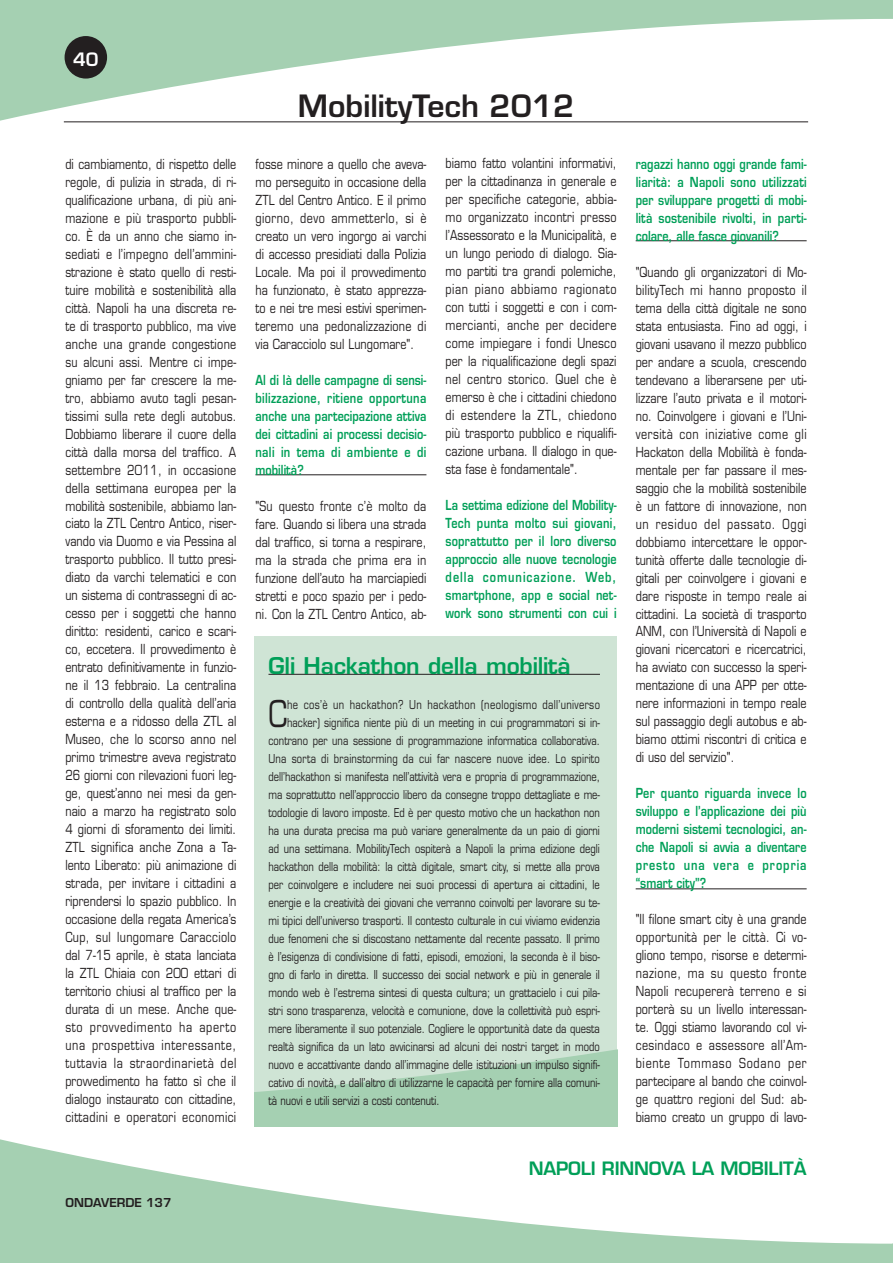
<style>
.page{position:relative;width:893px;height:1263px;background:#fff}
.page>*{position:absolute;margin:0;border:0;box-sizing:border-box;transform-origin:0 0}
.t1{font:36px "Eurostile LT";color:#231f20;scale:.78 1}
.t2{font:600 30px "Eurostile LT";color:#231f20}
.t3{font:600 22.5px "Eurostile LT";letter-spacing:-.01em;color:#009f58}
.t4{font:600 18px "Eurostile LT";letter-spacing:-.01em;color:#009f58}
.t5{font:600 18px "Eurostile LT";color:#fff}
.t6{font:13.5px/18px "Eurostile LT";letter-spacing:.005em;color:#231f20;text-align:justify;scale:.8 1}
.t7{font:600 13.5px/18px "Eurostile LT";letter-spacing:.01em;color:#009f58;text-align:justify;scale:.8 1}
.t8{font:12px "Eurostile LT";color:#231f20;scale:.78 1}
.t9{font:12px "Eurostile LT";letter-spacing:.02em;color:#231f20;scale:.78 1}
.t10{font:12px "Eurostile LT";letter-spacing:.035em;color:#231f20;scale:.78 1}
.t11{font:600 12px "Eurostile LT";color:#231f20}
</style>
<div class="page">
<svg style="left:0;top:0;width:893px;height:123px"></svg>
<svg style="left:0;top:1139px;width:892px;height:124px"></svg>
<div style="left:65px;top:36px;width:42px;height:43px;background:#231f20;border-radius:50%"></div>
<svg style="left:892px;top:1243px;width:1px;height:20px"></svg>
<div style="left:64px;top:151px;width:744px;height:990px;background:#fff"></div>
<hr style="left:255px;top:474px;width:171px;height:1px;background:#231f20">
<hr style="left:636px;top:240px;width:171px;height:1px;background:#231f20">
<hr style="left:636px;top:888px;width:171px;height:1px;background:#231f20">
<hr style="left:64px;top:122px;width:744px;height:1px;background:#231f20">
<div style="left:254px;top:637px;width:363px;height:490px;background:#cfe4d5"></div>
<svg style="left:254px;top:1049px;width:363px;height:78px;fill:#a5d0b2"></svg>
<hr style="left:268px;top:674px;width:332px;height:1px;background:#231f20">
<h3 class="t5" style="left:73px;top:48px;width:27px">40</h3>
<h2 class="t2" style="left:298px;top:88px;width:278px">MobilityTech 2012</h2>
<p class="t6" style="left:446px;top:155px;width:215px">biamo fatto volantini informativi, per la cittadinanza in generale e per specifiche categorie, abbia&shy;mo organizzato incontri presso l’Assessorato e la Municipalità, e un lungo periodo di dialogo. Sia&shy;mo partiti tra grandi polemiche, pian piano abbiamo ragionato con tutti i soggetti e con i com&shy;mercianti, anche per decidere come impiegare i fondi Unesco per la riqualificazione degli spazi nel centro storico. Quel che è emerso è che i cittadini chiedono di estendere la ZTL, chiedono più trasporto pubblico e riqualifi&shy;cazione urbana. Il dialogo in que&shy;sta fase è fondamentale".</p>
<p class="t7" style="left:446px;top:496px;width:215px">La settima edizione del Mobility-Tech punta molto sui giovani, soprattutto per il loro diverso approccio alle nuove tecnologie della comunicazione. Web, smartphone, app e social net&shy;work sono strumenti con cui i</p>
<p class="t6" style="left:65px;top:155px;width:215px">di cambiamento, di rispetto delle regole, di pulizia in strada, di ri&shy;qualificazione urbana, di più ani&shy;mazione e più trasporto pubbli&shy;co. È da un anno che siamo in&shy;sediati e l’impegno dell’ammini&shy;strazione è stato quello di resti&shy;tuire mobilità e sostenibilità alla città. Napoli ha una discreta re&shy;te di trasporto pubblico, ma vive anche una grande congestione su alcuni assi. Mentre ci impe&shy;gniamo per far crescere la me&shy;tro, abbiamo avuto tagli pesan&shy;tissimi sulla rete degli autobus.<br>Dobbiamo liberare il cuore della città dalla morsa del traffico. A settembre 2011, in occasione della settimana europea per la mobilità sostenibile, abbiamo lan&shy;ciato la ZTL Centro Antico, riser&shy;vando via Duomo e via Pessina al trasporto pubblico. Il tutto presi&shy;diato da varchi telematici e con un sistema di contrassegni di ac&shy;cesso per i soggetti che hanno diritto: residenti, carico e scari&shy;co, eccetera. Il provvedimento è entrato definitivamente in funzio&shy;ne il 13 febbraio. La centralina di controllo della qualità dell’aria esterna e a ridosso della ZTL al Museo, che lo scorso anno nel primo trimestre aveva registrato 26 giorni con rilevazioni fuori leg&shy;ge, quest’anno nei mesi da gen&shy;naio a marzo ha registrato solo 4 giorni di sforamento dei limiti.<br>ZTL significa anche Zona a Ta&shy;lento Liberato: più animazione di strada, per invitare i cittadini a riprendersi lo spazio pubblico. In occasione della regata America’s Cup, sul lungomare Caracciolo dal 7-15 aprile, è stata lanciata la ZTL Chiaia con 200 ettari di territorio chiusi al traffico per la durata di un mese. Anche que&shy;sto provvedimento ha aperto una prospettiva interessante, tuttavia la straordinarietà del provvedimento ha fatto sì che il dialogo instaurato con cittadine, cittadini e operatori economici</p>
<p class="t6" style="left:255px;top:155px;width:215px">fosse minore a quello che aveva&shy;mo perseguito in occasione della ZTL del Centro Antico. E il primo giorno, devo ammetterlo, si è creato un vero ingorgo ai varchi di accesso presidiati dalla Polizia Locale. Ma poi il provvedimento ha funzionato, è stato apprezza&shy;to e nei tre mesi estivi sperimen&shy;teremo una pedonalizzazione di via Caracciolo sul Lungomare".</p>
<p class="t7" style="left:255px;top:370px;width:215px">Al di là delle campagne di sensi&shy;bilizzazione, ritiene opportuna anche una partecipazione attiva dei cittadini ai processi decisio&shy;nali in tema di ambiente e di mobilità?</p>
<p class="t6" style="left:255px;top:497px;width:215px">"Su questo fronte c’è molto da fare. Quando si libera una strada dal traffico, si torna a respirare, ma la strada che prima era in funzione dell’auto ha marciapiedi stretti e poco spazio per i pedo&shy;ni. Con la ZTL Centro Antico, ab-</p>
<h3 class="t3" style="left:268px;top:652px;width:304px">Gli Hackathon della mobilità</h3>
<h1 class="t1" style="left:268px;top:692px;width:25px">C</h1>
<p class="t10" style="left:287px;top:697px;width:403px">he cos’è un hackathon? Un hackathon (neologismo dall’universo</p>
<p class="t8" style="left:287px;top:715px;width:402px">hacker) significa niente più di un meeting in cui programmatori si in-</p>
<p class="t8" style="left:268px;top:733px;width:426px">contrano per una sessione di programmazione informatica collaborativa.</p>
<p class="t9" style="left:268px;top:751px;width:426px">Una sorta di brainstorming da cui far nascere nuove idee. Lo spirito</p>
<p class="t8" style="left:268px;top:769px;width:426px">dell’hackathon si manifesta nell’attività vera e propria di programmazione,</p>
<p class="t8" style="left:268px;top:787px;width:426px">ma soprattutto nell’approccio libero da consegne troppo dettagliate e me-</p>
<p class="t8" style="left:268px;top:805px;width:426px">todologie di lavoro imposte. Ed è per questo motivo che un hackathon non</p>
<p class="t8" style="left:268px;top:823px;width:426px">ha una durata precisa ma può variare generalmente da un paio di giorni</p>
<p class="t8" style="left:268px;top:841px;width:426px">ad una settimana. MobilityTech ospiterà a Napoli la prima edizione degli</p>
<p class="t8" style="left:268px;top:859px;width:426px">hackathon della mobilità: la città digitale, smart city, si mette alla prova</p>
<p class="t8" style="left:268px;top:877px;width:426px">per coinvolgere e includere nei suoi processi di apertura ai cittadini, le</p>
<p class="t8" style="left:268px;top:895px;width:426px">energie e la creatività dei giovani che verranno coinvolti per lavorare su te-</p>
<p class="t8" style="left:268px;top:913px;width:427px">mi tipici dell’universo trasporti. Il contesto culturale in cui viviamo evidenzia</p>
<p class="t8" style="left:268px;top:931px;width:426px">due fenomeni che si discostano nettamente dal recente passato. Il primo</p>
<p class="t8" style="left:268px;top:949px;width:427px">è l’esigenza di condivisione di fatti, episodi, emozioni, la seconda è il biso-</p>
<p class="t8" style="left:268px;top:967px;width:426px">gno di farlo in diretta. Il successo dei social network e più in generale il</p>
<p class="t8" style="left:268px;top:985px;width:427px">mondo web è l’estrema sintesi di questa cultura; un grattacielo i cui pila-</p>
<p class="t8" style="left:268px;top:1003px;width:427px">stri sono trasparenza, velocità e comunione, dove la collettività può espri-</p>
<p class="t8" style="left:268px;top:1021px;width:426px">mere liberamente il suo potenziale. Cogliere le opportunità date da questa</p>
<p class="t8" style="left:268px;top:1039px;width:426px">realtà significa da un lato avvicinarsi ad alcuni dei nostri target in modo</p>
<p class="t8" style="left:268px;top:1057px;width:426px">nuovo e accattivante dando all’immagine delle istituzioni un impulso signifi-</p>
<p class="t8" style="left:268px;top:1075px;width:426px">cativo di novità, e dall’altro di utilizzarne le capacità per fornire alla comuni-</p>
<p class="t8" style="left:268px;top:1093px;width:221px">tà nuovi e utili servizi a costi contenuti.</p>
<p class="t7" style="left:636px;top:155px;width:215px">ragazzi hanno oggi grande fami&shy;liarità: a Napoli sono utilizzati per sviluppare progetti di mobi&shy;lità sostenibile rivolti, in parti&shy;colare, alle fasce giovanili?</p>
<p class="t6" style="left:636px;top:263px;width:215px">"Quando gli organizzatori di Mo&shy;bilityTech mi hanno proposto il tema della città digitale ne sono stata entusiasta. Fino ad oggi, i giovani usavano il mezzo pubblico per andare a scuola, crescendo tendevano a liberarsene per uti&shy;lizzare l’auto privata e il motori&shy;no. Coinvolgere i giovani e l’Uni&shy;versità con iniziative come gli Hackaton della Mobilità è fonda&shy;mentale per far passare il mes&shy;saggio che la mobilità sostenibile è un fattore di innovazione, non un residuo del passato. Oggi dobbiamo intercettare le oppor&shy;tunità offerte dalle tecnologie di&shy;gitali per coinvolgere i giovani e dare risposte in tempo reale ai cittadini. La società di trasporto ANM, con l’Università di Napoli e giovani ricercatori e ricercatrici, ha avviato con successo la speri&shy;mentazione di una APP per otte&shy;nere informazioni in tempo reale sul passaggio degli autobus e ab&shy;biamo ottimi riscontri di critica e di uso del servizio".</p>
<p class="t7" style="left:636px;top:784px;width:215px">Per quanto riguarda invece lo sviluppo e l’applicazione dei più moderni sistemi tecnologici, an&shy;che Napoli si avvia a diventare presto una vera e propria “smart city”?</p>
<p class="t6" style="left:636px;top:911px;width:215px">"Il filone smart city è una grande opportunità per le città. Ci vo&shy;gliono tempo, risorse e determi&shy;nazione, ma su questo fronte Napoli recupererà terreno e si porterà su un livello interessan&shy;te. Oggi stiamo lavorando col vi&shy;cesindaco e assessore all’Am&shy;biente Tommaso Sodano per partecipare al bando che coinvol&shy;ge quattro regioni del Sud: ab&shy;biamo creato un gruppo di lavo-</p>
<p class="t11" style="left:66px;top:1195px;width:107px">ONDAVERDE 137</p>
<h3 class="t4" style="left:529px;top:1157px;width:105px">Napoli r innova</h3>
<h3 class="t4" style="left:692px;top:1157px;width:116px">la mobilità</h3>
</div>
